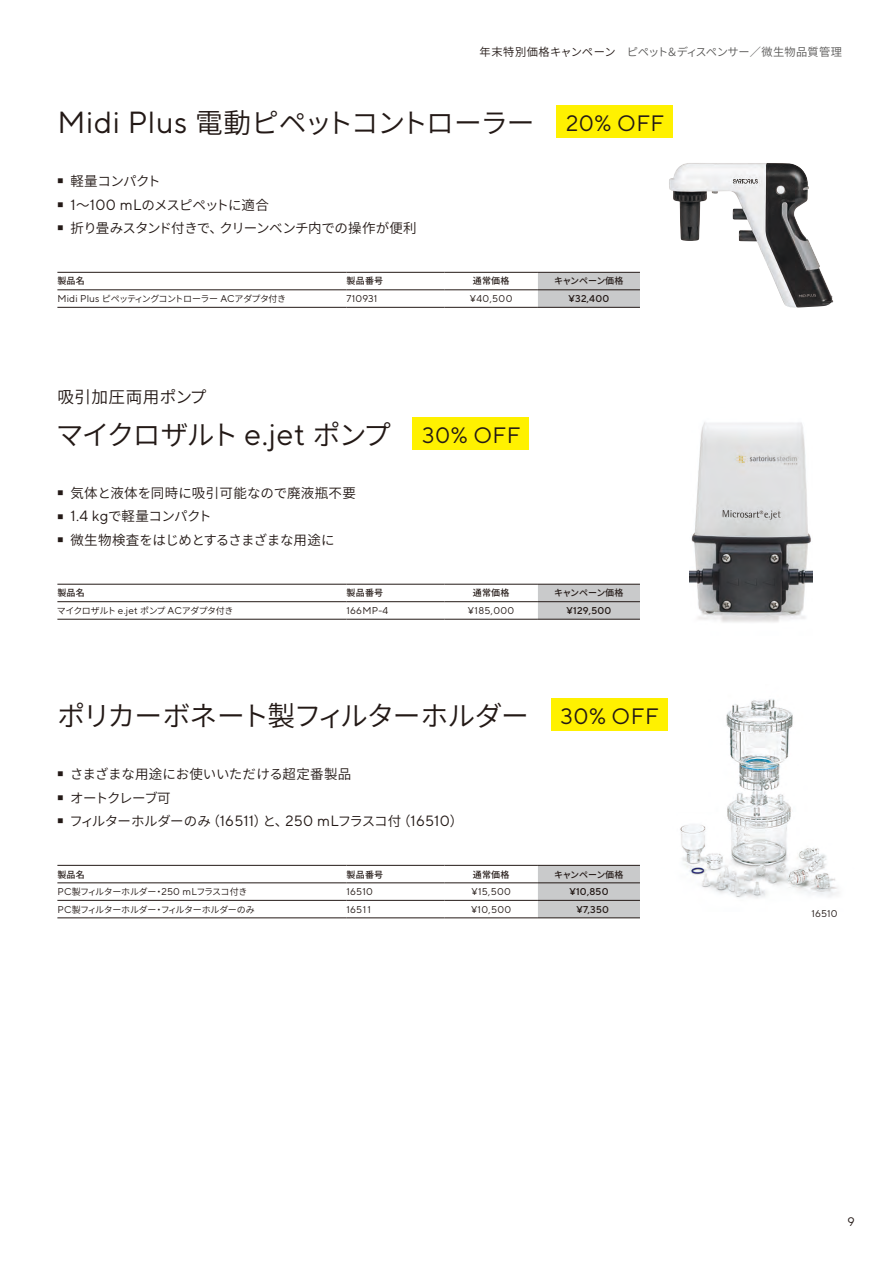
<style>
.page{position:relative;width:893px;height:1263px;background:#fff}
.page>*{position:absolute;margin:0;border:0;box-sizing:border-box;transform-origin:0 0}
.t1{font:600 27.75px "Noto Sans CJ Kjp";letter-spacing:-.055em;color:#231916}
.t2{font:600 16.65px "Noto Sans CJ Kjp";letter-spacing:.025em;color:#231916}
.t3{font:600 13.5px "Noto Sans CJ Kjp";letter-spacing:-.025em;color:#231916}
.t4{font:600 13.5px "Noto Sans CJ Kjp";letter-spacing:-.045em;color:#231916}
.t5{font:600 13.5px "Noto Sans CJ Kjp";letter-spacing:.005em;color:#231916}
.t6{font:600 13.5px "Noto Sans CJ Kjp";letter-spacing:.025em;color:#231916}
.t7{font:600 13.5px "Noto Sans CJ Kjp";letter-spacing:-.05em;color:#231916}
.t8{font:600 13.5px "Noto Sans CJ Kjp";letter-spacing:-.085em;color:#231916}
.t9{font:12.3px "TT Norms Pro";color:#231916}
.t10{font:600 11.25px "Noto Sans CJ Kjp";letter-spacing:.01em;color:#595857}
.t11{font:9.9px "TT Norms Pro";letter-spacing:.025em;color:#231916}
.t12{font:500 9.9px "TT Norms Pro";letter-spacing:.025em;color:#231916}
.t13{font:600 9px "Noto Sans CJ Kjp";letter-spacing:-.055em;color:#231916}
.t14{font:500 9px "Noto Sans CJ Kjp";letter-spacing:.025em;color:#231916}
.t15{font:500 9px "Noto Sans CJ Kjp";letter-spacing:-.03em;color:#231916}
.t16{font:600 9px "Noto Sans CJ Kjp";letter-spacing:-.035em;color:#231916}
.s1{color:#231916}
.s2{font-family:"TT Norms Pro";font-weight:400;font-size:30.6px}
.s3{font-family:"TT Norms Pro";font-weight:400;font-size:22.35px}
.s4{font-family:"TT Norms Pro";font-weight:400;font-size:14.85px}
.s5{font-family:"TT Norms Pro";font-weight:400;font-size:9.9px}
</style>
<div class="page">
<img style="left:638px;top:698px;width:201px;height:200px">
<div style="left:556px;top:106px;width:117px;height:32px;background:#fff100"></div>
<div style="left:551px;top:699px;width:117px;height:32px;background:#fff100"></div>
<div style="left:538px;top:273px;width:102px;height:34px;background:#c9cacb"></div>
<hr style="left:57px;top:290px;width:290px;height:1px;background:#231916">
<hr style="left:347px;top:290px;width:97px;height:1px;background:#231916">
<hr style="left:444px;top:290px;width:94px;height:1px;background:#231916">
<hr style="left:538px;top:290px;width:102px;height:1px;background:#231916">
<hr style="left:57px;top:307px;width:290px;height:1px;background:#231916">
<hr style="left:347px;top:307px;width:97px;height:1px;background:#231916">
<hr style="left:444px;top:307px;width:94px;height:1px;background:#231916">
<hr style="left:538px;top:307px;width:102px;height:1px;background:#231916">
<hr style="left:57px;top:272px;width:290px;height:1px;background:#231916">
<hr style="left:347px;top:272px;width:97px;height:1px;background:#231916">
<hr style="left:444px;top:272px;width:94px;height:1px;background:#231916">
<hr style="left:538px;top:272px;width:102px;height:1px;background:#231916">
<div style="left:538px;top:866px;width:102px;height:51px;background:#c9cacb"></div>
<hr style="left:57px;top:882px;width:290px;height:1px;background:#231916">
<hr style="left:347px;top:882px;width:97px;height:1px;background:#231916">
<hr style="left:444px;top:882px;width:94px;height:1px;background:#231916">
<hr style="left:538px;top:882px;width:102px;height:1px;background:#231916">
<hr style="left:57px;top:900px;width:290px;height:1px;background:#231916">
<hr style="left:347px;top:900px;width:97px;height:1px;background:#231916">
<hr style="left:444px;top:900px;width:94px;height:1px;background:#231916">
<hr style="left:538px;top:900px;width:102px;height:1px;background:#231916">
<hr style="left:57px;top:917px;width:290px;height:1px;background:#231916">
<hr style="left:347px;top:917px;width:97px;height:1px;background:#231916">
<hr style="left:444px;top:917px;width:94px;height:1px;background:#231916">
<hr style="left:538px;top:917px;width:102px;height:1px;background:#231916">
<hr style="left:57px;top:865px;width:290px;height:1px;background:#231916">
<hr style="left:347px;top:865px;width:97px;height:1px;background:#231916">
<hr style="left:444px;top:865px;width:94px;height:1px;background:#231916">
<hr style="left:538px;top:865px;width:102px;height:1px;background:#231916">
<div style="left:538px;top:585px;width:102px;height:34px;background:#c9cacb"></div>
<hr style="left:57px;top:601px;width:290px;height:1px;background:#231916">
<hr style="left:347px;top:601px;width:97px;height:1px;background:#231916">
<hr style="left:444px;top:601px;width:94px;height:1px;background:#231916">
<hr style="left:538px;top:601px;width:102px;height:1px;background:#231916">
<hr style="left:57px;top:619px;width:290px;height:1px;background:#231916">
<hr style="left:347px;top:619px;width:97px;height:1px;background:#231916">
<hr style="left:444px;top:619px;width:94px;height:1px;background:#231916">
<hr style="left:538px;top:619px;width:102px;height:1px;background:#231916">
<hr style="left:57px;top:584px;width:290px;height:1px;background:#231916">
<hr style="left:347px;top:584px;width:97px;height:1px;background:#231916">
<hr style="left:444px;top:584px;width:94px;height:1px;background:#231916">
<hr style="left:538px;top:584px;width:102px;height:1px;background:#231916">
<img style="left:669px;top:163px;width:164px;height:145px">
<img style="left:689px;top:422px;width:124px;height:200px">
<div style="left:412px;top:418px;width:117px;height:32px;background:#fff100"></div>
<p class="t10" style="left:480px;top:46px;width:364px"><span class="s1">年末特別価格キャンペーン</span>　ピペット＆ディスペンサー／微生物品質管理</p>
<h1 class="t1" style="left:57px;top:107px;width:608px"><span class="s2">Midi Plus</span> 電動ピペットコントローラー <span class="s3">20% OFF</span></h1>
<h3 class="t3" style="left:57px;top:174px;width:105px"><sup>■</sup> 軽量コンパクト</h3>
<h3 class="t7" style="left:57px;top:197px;width:213px"><sup>■</sup> <span class="s4">1</span>～<span class="s4">100 mL</span>のメスピペットに適合</h3>
<h3 class="t3" style="left:57px;top:220px;width:361px"><sup>■</sup> 折り畳みスタンド付きで、クリーンベンチ内での操作が便利</h3>
<p class="t14" style="left:57px;top:276px;width:29px">製品名</p>
<p class="t14" style="left:347px;top:276px;width:38px">製品番号</p>
<p class="t14" style="left:473px;top:276px;width:38px">通常価格</p>
<p class="t15" style="left:554px;top:276px;width:71px">キャンペーン価格</p>
<p class="t13" style="left:57px;top:294px;width:230px"><span class="s5">Midi Plus</span> ピペッティングコントローラー <span class="s5">AC</span>アダプタ付き</p>
<p class="t11" style="left:347px;top:291px;width:32px">710931</p>
<p class="t11" style="left:470px;top:291px;width:44px">¥40,500</p>
<p class="t12" style="left:569px;top:291px;width:42px">¥32,400</p>
<h2 class="t2" style="left:57px;top:388px;width:151px">吸引加圧両用ポンプ</h2>
<h1 class="t1" style="left:56px;top:419px;width:466px">マイクロザルト <span class="s2">e.jet</span> ポンプ <span class="s3">30% OFF</span></h1>
<h3 class="t6" style="left:57px;top:486px;width:300px"><sup>■</sup> 気体と液体を同時に吸引可能なので廃液瓶不要</h3>
<h3 class="t3" style="left:57px;top:509px;width:156px"><sup>■</sup> <span class="s4">1.4 kg</span>で軽量コンパクト</h3>
<h3 class="t3" style="left:57px;top:532px;width:279px"><sup>■</sup> 微生物検査をはじめとするさまざまな用途に</h3>
<p class="t14" style="left:57px;top:588px;width:29px">製品名</p>
<p class="t14" style="left:347px;top:588px;width:38px">製品番号</p>
<p class="t14" style="left:473px;top:588px;width:38px">通常価格</p>
<p class="t15" style="left:554px;top:588px;width:71px">キャンペーン価格</p>
<p class="t13" style="left:57px;top:605px;width:178px">マイクロザルト <span class="s5">e.jet</span> ポンプ <span class="s5">AC</span>アダプタ付き</p>
<p class="t11" style="left:347px;top:603px;width:43px">166MP-4</p>
<p class="t11" style="left:468px;top:603px;width:48px">¥185,000</p>
<p class="t12" style="left:567px;top:603px;width:46px">¥129,500</p>
<h1 class="t1" style="left:57px;top:700px;width:603px">ポリカーボネート製フィルターホルダー <span class="s3">30% OFF</span></h1>
<h3 class="t5" style="left:57px;top:767px;width:295px"><sup>■</sup> さまざまな用途にお使いいただける超定番製品</h3>
<h3 class="t8" style="left:57px;top:790px;width:115px"><sup>■</sup> オートクレーブ可</h3>
<h3 class="t4" style="left:57px;top:813px;width:407px"><sup>■</sup> フィルターホルダーのみ（<span class="s4">16511</span>）と、<span class="s4">250 mL</span>フラスコ付（<span class="s4">16510</span>）</h3>
<p class="t14" style="left:57px;top:869px;width:29px">製品名</p>
<p class="t14" style="left:347px;top:869px;width:38px">製品番号</p>
<p class="t14" style="left:473px;top:869px;width:38px">通常価格</p>
<p class="t15" style="left:554px;top:869px;width:71px">キャンペーン価格</p>
<p class="t13" style="left:57px;top:887px;width:192px"><span class="s5">PC</span>製フィルターホルダー・<span class="s5">250 mL</span>フラスコ付き</p>
<p class="t11" style="left:347px;top:884px;width:28px">16510</p>
<p class="t11" style="left:471px;top:884px;width:41px">¥15,500</p>
<p class="t12" style="left:569px;top:884px;width:41px">¥10,850</p>
<p class="t16" style="left:57px;top:904px;width:199px"><span class="s5">PC</span>製フィルターホルダー・フィルターホルダーのみ</p>
<p class="t11" style="left:347px;top:902px;width:26px">1651 1</p>
<p class="t11" style="left:471px;top:902px;width:42px">¥10,500</p>
<p class="t12" style="left:577px;top:902px;width:34px">¥7,350</p>
<p class="t11" style="left:811px;top:906px;width:28px">16510</p>
<h3 class="t9" style="left:847px;top:1213px;width:9px">9</h3>
</div>
